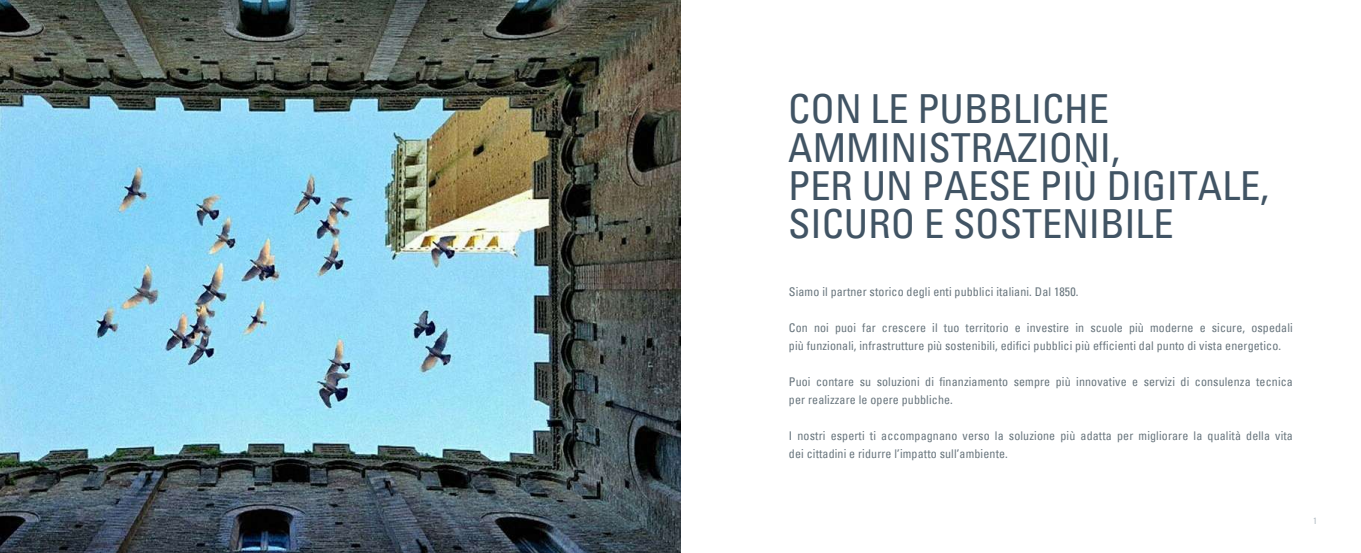
<style>
.page{position:relative;width:1361px;height:553px;background:#fff}
.page>*{position:absolute;margin:0;border:0;box-sizing:border-box;transform-origin:0 0}
.t1{font:condensed 40.1px/38.3px "Univers";color:#415464}
.t2{font:condensed 12px/18px "Univers";letter-spacing:.01em;color:#68757d}
.t3{font:condensed 9px "Univers";color:#b1bbc2}
</style>
<div class="page">
<img style="left:0;top:0;width:680px;height:553px">
<h1 class="t1" style="left:788px;top:89px;width:482px">CON LE PUBBLICHE<br>AMMINISTRAZIONI,<br>PER UN PAESE PIÙ DIGITALE,<br>SICURO E SOSTENIBILE</h1>
<p class="t2" style="left:789px;top:283px;width:291px">Siamo il partner storico degli enti pubblici italiani. Dal 1850.</p>
<p class="t2" style="left:789px;top:319px;width:505px">Con noi puoi far crescere il tuo territorio e investire in scuole più moderne e sicure, ospedali più funzionali, infrastrutture più sostenibili, edifici pubblici più efficienti dal punto di vista energetico.</p>
<p class="t2" style="left:789px;top:373px;width:505px">Puoi contare su soluzioni di finanziamento sempre più innovative e servizi di consulenza tecnica per realizzare le opere pubbliche.</p>
<p class="t2" style="left:789px;top:427px;width:505px">I nostri esperti ti accompagnano verso la soluzione più adatta per migliorare la qualità della vita dei cittadini e ridurre l’impatto sull’ambiente.</p>
<p class="t3" style="left:1313px;top:514px;width:5px">1</p>
</div>
